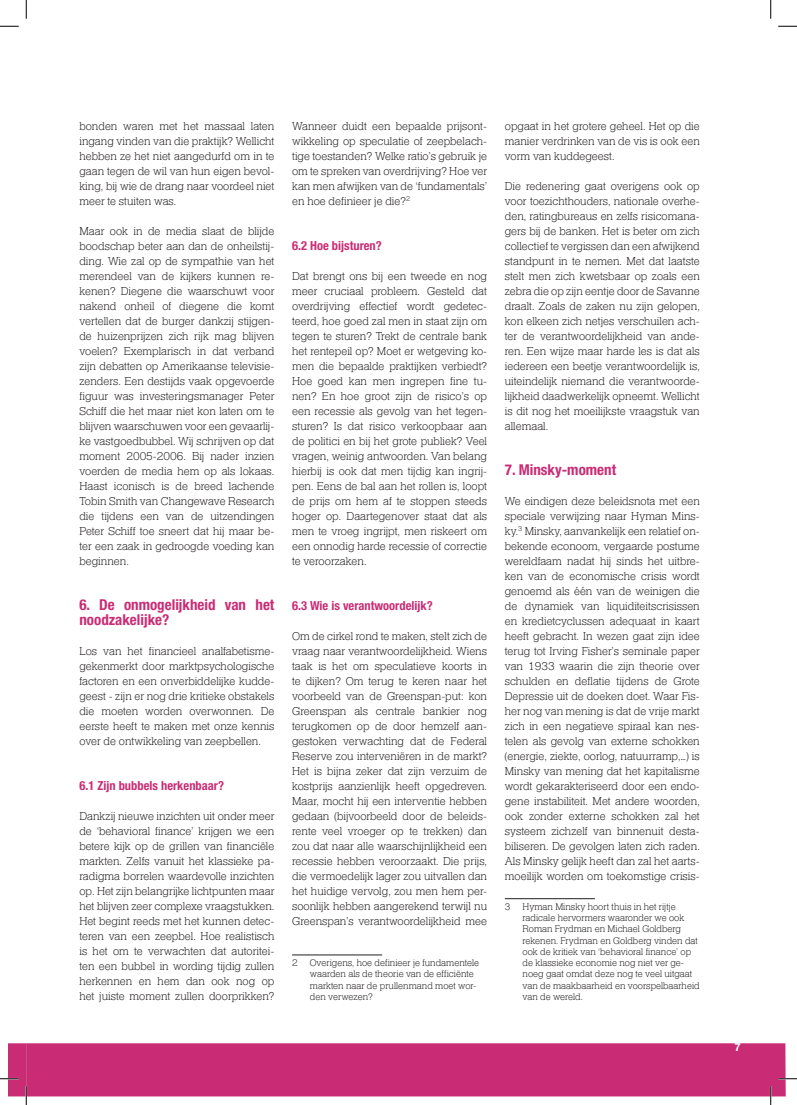
<style>
.page{position:relative;width:797px;height:1105px;background:#fff}
.page>*{position:absolute;margin:0;border:0;box-sizing:border-box;transform-origin:0 0}
.t1{font:700 condensed 15px/15px "Helvetica Neue LT Pro";color:#c92c75}
.t2{font:700 condensed 12.5px "Helvetica Neue LT Pro";color:#c92c75}
.t3{font:300 11.88px/15px "Helserif";color:#231f20;text-align:justify}
.t4{font:700 11.25px "Helvetica Neue LT Pro";color:#fff}
.t5{font:300 10px/11.2px "Helserif";color:#231f20}
</style>
<div class="page">
<div style="left:27px;top:1043px;width:758px;height:53px;background:#c92c75"></div>
<hr style="left:292px;top:955px;width:90px;height:1px;background:#231f20">
<hr style="left:505px;top:898px;width:90px;height:1px;background:#231f20">
<svg style="left:0;top:25px;width:19px;height:2px"></svg>
<svg style="left:778px;top:25px;width:19px;height:2px"></svg>
<svg style="left:778px;top:1078px;width:19px;height:1px"></svg>
<svg style="left:25px;top:0;width:2px;height:19px"></svg>
<svg style="left:0;top:1043px;width:27px;height:62px"></svg>
<svg style="left:770px;top:0;width:1px;height:19px"></svg>
<svg style="left:770px;top:1086px;width:1px;height:19px"></svg>
<p class="t3" style="left:79px;top:119px;width:196px">bonden waren met het massaal laten ingang vinden van die praktijk? Wellicht hebben ze het niet aangedurfd om in te gaan tegen de wil van hun eigen bevol&shy;king, bij wie de drang naar voordeel niet meer te stuiten was.</p>
<p class="t3" style="left:79px;top:224px;width:196px">Maar ook in de media slaat de blijde boodschap beter aan dan de onheilstij&shy;ding. Wie zal op de sympathie van het merendeel van de kijkers kunnen re&shy;kenen? Diegene die waarschuwt voor nakend onheil of diegene die komt vertellen dat de burger dankzij stijgen&shy;de huizenprijzen zich rijk mag blijven voelen? Exemplarisch in dat verband zijn debatten op Amerikaanse televisie&shy;zenders. Een destijds vaak opgevoerde figuur was investeringsmanager Peter Schiff die het maar niet kon laten om te blijven waarschuwen voor een gevaarlij&shy;ke vastgoedbubbel. Wij schrijven op dat moment 2005-2006. Bij nader inzien voerden de media hem op als lokaas.<br>Haast iconisch is de breed lachende Tobin Smith van Changewave Research die tijdens een van de uitzendingen Peter Schiff toe sneert dat hij maar be&shy;ter een zaak in gedroogde voeding kan beginnen.</p>
<p class="t1" style="left:79px;top:597px;width:196px">6. De onmogelijkheid van het noodzakelijke?</p>
<p class="t3" style="left:79px;top:644px;width:196px">Los van het financieel analfabetisme&shy;gekenmerkt door marktpsychologische factoren en een onverbiddelijke kudde&shy;geest - zijn er nog drie kritieke obstakels die moeten worden overwonnen. De eerste heeft te maken met onze kennis over de ontwikkeling van zeepbellen.</p>
<p class="t2" style="left:79px;top:778px;width:146px">6.1 Zijn bubbels herkenbaar?</p>
<p class="t3" style="left:79px;top:809px;width:196px">Dankzij nieuwe inzichten uit onder meer de ‘behavioral finance’ krijgen we een betere kijk op de grillen van financiële markten. Zelfs vanuit het klassieke pa&shy;radigma borrelen waardevolle inzichten op. Het zijn belangrijke lichtpunten maar het blijven zeer complexe vraagstukken.<br>Het begint reeds met het kunnen detec&shy;teren van een zeepbel. Hoe realistisch is het om te verwachten dat autoritei&shy;ten een bubbel in wording tijdig zullen herkennen en hem dan ook nog op het juiste moment zullen doorprikken?</p>
<p class="t3" style="left:292px;top:119px;width:196px">Wanneer duidt een bepaalde prijsont&shy;wikkeling op speculatie of zeepbelach&shy;tige toestanden? Welke ratio’s gebruik je om te spreken van overdrijving? Hoe ver kan men afwijken van de ‘fundamentals’ en hoe definieer je die?<sup>2</sup></p>
<p class="t2" style="left:292px;top:238px;width:91px">6.2 Hoe bijsturen?</p>
<p class="t3" style="left:292px;top:269px;width:196px">Dat brengt ons bij een tweede en nog meer cruciaal probleem. Gesteld dat overdrijving effectief wordt gedetec&shy;teerd, hoe goed zal men in staat zijn om tegen te sturen? Trekt de centrale bank het rentepeil op? Moet er wetgeving ko&shy;men die bepaalde praktijken verbiedt?<br>Hoe goed kan men ingrepen fine tu&shy;nen? En hoe groot zijn de risico’s op een recessie als gevolg van het tegen&shy;sturen? Is dat risico verkoopbaar aan de politici en bij het grote publiek? Veel vragen, weinig antwoorden. Van belang hierbij is ook dat men tijdig kan ingrij&shy;pen. Eens de bal aan het rollen is, loopt de prijs om hem af te stoppen steeds hoger op. Daartegenover staat dat als men te vroeg ingrijpt, men riskeert om een onnodig harde recessie of correctie te veroorzaken.</p>
<p class="t2" style="left:292px;top:598px;width:142px">6.3 Wie is verantwoordelijk?</p>
<p class="t3" style="left:292px;top:629px;width:196px">Om de cirkel rond te maken, stelt zich de vraag naar verantwoordelijkheid. Wiens taak is het om speculatieve koorts in te dijken? Om terug te keren naar het voorbeeld van de Greenspan-put: kon Greenspan als centrale bankier nog terugkomen op de door hemzelf aan&shy;gestoken verwachting dat de Federal Reserve zou interveniëren in de markt?<br>Het is bijna zeker dat zijn verzuim de kostprijs aanzienlijk heeft opgedreven.<br>Maar, mocht hij een interventie hebben gedaan (bijvoorbeeld door de beleids&shy;rente veel vroeger op te trekken) dan zou dat naar alle waarschijnlijkheid een recessie hebben veroorzaakt. Die prijs, die vermoedelijk lager zou uitvallen dan het huidige vervolg, zou men hem per&shy;soonlijk hebben aangerekend terwijl nu Greenspan’s verantwoordelijkheid mee</p>
<p class="t5" style="left:310px;top:958px;width:171px;text-indent:-18px">2 Overigens, hoe definieer je fundamentele waarden als de theorie van de efficiënte markten naar de prullenmand moet wor&shy;den verwezen?</p>
<p class="t3" style="left:505px;top:119px;width:196px">opgaat in het grotere geheel. Het op die manier verdrinken van de vis is ook een vorm van kuddegeest.</p>
<p class="t3" style="left:505px;top:179px;width:196px">Die redenering gaat overigens ook op voor toezichthouders, nationale overhe&shy;den, ratingbureaus en zelfs risicomana&shy;gers bij de banken. Het is beter om zich collectief te vergissen dan een afwijkend standpunt in te nemen. Met dat laatste stelt men zich kwetsbaar op zoals een zebra die op zijn eentje door de Savanne draalt. Zoals de zaken nu zijn gelopen, kon elkeen zich netjes verschuilen ach&shy;ter de verantwoordelijkheid van ande&shy;ren. Een wijze maar harde les is dat als iedereen een beetje verantwoordelijk is, uiteindelijk niemand die verantwoorde&shy;lijkheid daadwerkelijk opneemt. Wellicht is dit nog het moeilijkste vraagstuk van allemaal.</p>
<p class="t1" style="left:505px;top:462px;width:113px">7. Minsky-moment</p>
<p class="t3" style="left:505px;top:494px;width:196px">We eindigen deze beleidsnota met een speciale verwijzing naar Hyman Mins&shy;ky.<sup>3</sup> Minsky, aanvankelijk een relatief on&shy;bekende econoom, vergaarde postume wereldfaam nadat hij sinds het uitbre&shy;ken van de economische crisis wordt genoemd als één van de weinigen die de dynamiek van liquiditeitscrisissen en kredietcyclussen adequaat in kaart heeft gebracht. In wezen gaat zijn idee terug tot Irving Fisher’s seminale paper van 1933 waarin die zijn theorie over schulden en deflatie tijdens de Grote Depressie uit de doeken doet. Waar Fis&shy;her nog van mening is dat de vrije markt zich in een negatieve spiraal kan nes&shy;telen als gevolg van externe schokken (energie, ziekte, oorlog, natuurramp,…) is Minsky van mening dat het kapitalisme wordt gekarakteriseerd door een endo&shy;gene instabiliteit. Met andere woorden, ook zonder externe schokken zal het systeem zichzelf van binnenuit desta&shy;biliseren. De gevolgen laten zich raden.<br>Als Minsky gelijk heeft dan zal het aarts&shy;moeilijk worden om toekomstige crisis-</p>
<p class="t5" style="left:522px;top:901px;width:179px;text-indent:-18px">3 Hyman Minsky hoort thuis in het rijtje radicale hervormers waaronder we ook Roman Frydman en Michael Goldberg rekenen. Frydman en Goldberg vinden dat ook de kritiek van ‘behavioral finance’ op de klassieke economie nog niet ver ge&shy;noeg gaat omdat deze nog te veel uitgaat van de maakbaarheid en voorspelbaarheid van de wereld.</p>
<p class="t4" style="left:734px;top:1040px;width:8px">7</p>
</div>
